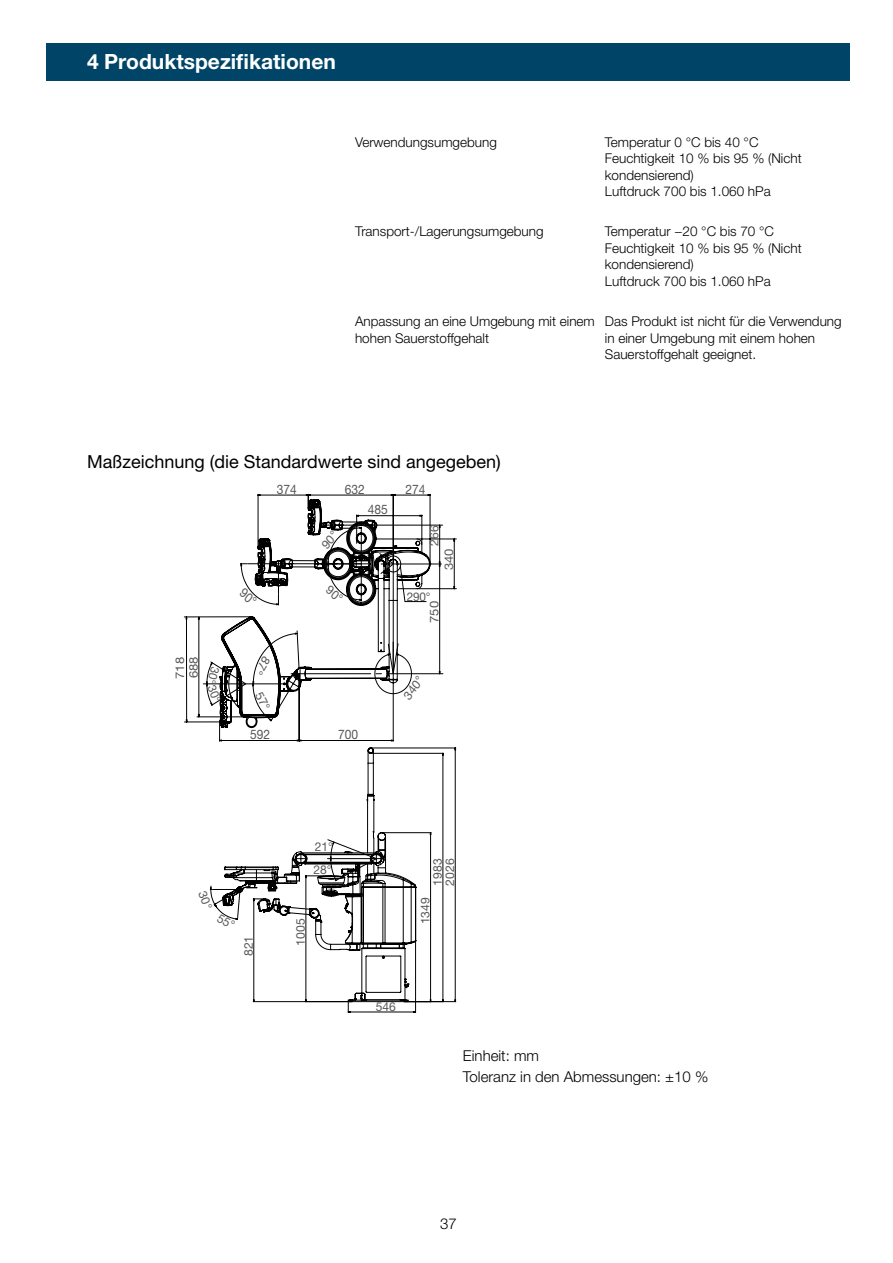
<style>
.page{position:relative;width:893px;height:1263px;background:#fff}
.page>*{position:absolute;margin:0;border:0;box-sizing:border-box;transform-origin:0 0}
.t1{font:700 21px "Helvetica Neue LT Pro";color:#fff}
.t2{font:18px "Helvetica Neue LT Pro";color:#000}
.t3{font:300 15px/21px "Helvetica Neue LT Pro";color:#000}
.t4{font:300 13.5px/16.5px "Helvetica Neue LT Pro";color:#000}
.t5{font:13.05px "Helvetica Neue LT Pro";color:#595757;scale:.92 1}
.t6{font:12.15px/23px "Helvetica Neue LT Pro";color:#595757}
.t7{font:12px/12.3px "Helvetica Neue LT Pro";color:#595757}
.t8{font:12px/13.6px "Helvetica Neue LT Pro";color:#595757;scale:1.09 1}
</style>
<div class="page">
<div style="left:47px;top:43px;width:803px;height:38px;background:#004467"></div>
<svg style="left:184px;top:616px;width:210px;height:126px"></svg>
<svg style="left:198px;top:494px;width:259px;height:228px"></svg>
<svg style="left:209px;top:747px;width:247px;height:266px"></svg>
<h1 class="t1" style="left:87px;top:48px;width:250px">4 Produktspezifikationen</h1>
<p class="t4" style="left:355px;top:133px;width:143px">Verwendungsumgebung</p>
<p class="t4" style="left:605px;top:133px;width:198px">Temperatur 0 °C bis 40 °C<br>Feuchtigkeit 10 % bis 95 % (Nicht kondensierend)<br>Luftdruck 700 bis 1.060 hPa</p>
<p class="t4" style="left:355px;top:223px;width:190px">Transport-/Lagerungsumgebung</p>
<p class="t4" style="left:605px;top:223px;width:198px">Temperatur −20 °C bis 70 °C<br>Feuchtigkeit 10 % bis 95 % (Nicht kondensierend)<br>Luftdruck 700 bis 1.060 hPa</p>
<p class="t4" style="left:355px;top:313px;width:241px">Anpassung an eine Umgebung mit einem hohen Sauerstoffgehalt</p>
<p class="t4" style="left:605px;top:313px;width:238px">Das Produkt ist nicht für die Verwendung in einer Umgebung mit einem hohen<br>Sauerstoffgehalt geeignet.</p>
<h2 class="t2" style="left:87px;top:451px;width:415px">Maßzeichnung (die Standardwerte sind angegeben)</h2>
<p class="t8" style="left:173px;top:679px;width:22px;rotate:-90deg">718<br>688</p>
<p class="t5" style="left:277px;top:481px;width:23px">374</p>
<p class="t5" style="left:345px;top:481px;width:23px">632</p>
<p class="t5" style="left:368px;top:502px;width:23px">485</p>
<p class="t5" style="left:405px;top:481px;width:23px">274</p>
<p class="t7" style="left:428px;top:545px;width:21px;rotate:-90deg">266</p>
<p class="t8" style="left:442px;top:570px;width:21px;rotate:-90deg">340</p>
<p class="t7" style="left:407px;top:590px;width:26px">290°</p>
<p class="t8" style="left:427px;top:623px;width:21px;rotate:-90deg">750</p>
<p class="t5" style="left:250px;top:727px;width:23px">592</p>
<p class="t5" style="left:338px;top:727px;width:23px">700</p>
<p class="t7" style="left:401px;top:695px;width:27px;rotate:-55deg">340°</p>
<p class="t7" style="left:242px;top:956px;width:22px;rotate:-90deg">821</p>
<p class="t6" style="left:313px;top:835px;width:21px">21°<br>28°</p>
<p class="t7" style="left:294px;top:945px;width:29px;rotate:-90deg">1005</p>
<p class="t7" style="left:431px;top:886px;width:29px;rotate:-90deg">1983<br>2026</p>
<p class="t7" style="left:419px;top:924px;width:29px;rotate:-90deg">1349</p>
<p class="t6" style="left:376px;top:995px;width:22px">546</p>
<p class="t3" style="left:463px;top:1045px;width:247px">Einheit: mm<br>Toleranz in den Abmessungen: ±10 %</p>
<p class="t3" style="left:440px;top:1213px;width:18px">37</p>
</div>
